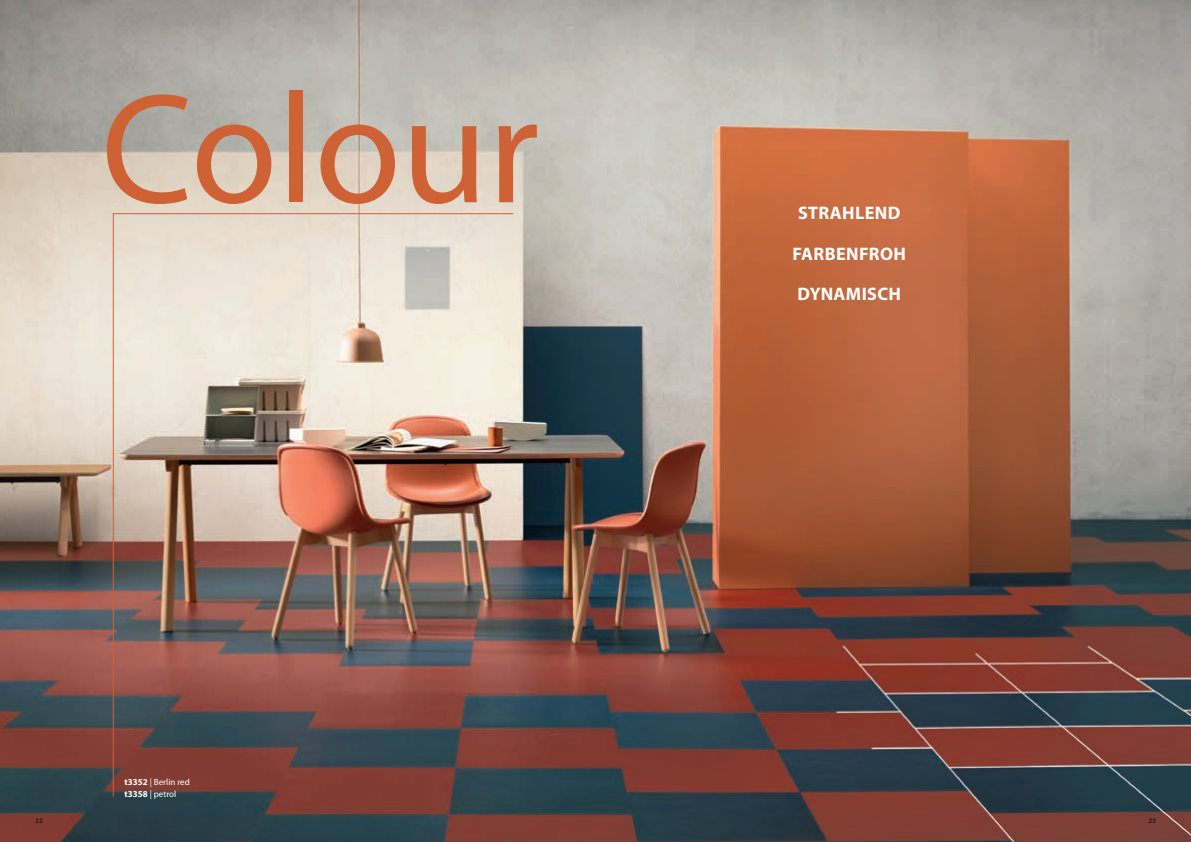
<style>
.page{position:relative;width:1191px;height:842px;background:#fff}
.page>*{position:absolute;margin:0;border:0;box-sizing:border-box;transform-origin:0 0}
.t1{font:157.4px "Myriad Pro";color:#cf6234}
.t2{font:700 18.2px "Myriad Pro";letter-spacing:.02em;color:#fff}
.t3{font:9px/12px "Myriad Pro";color:#fff}
.t4{font:700 7px "Myriad Pro";color:#231f20}
.s1{font-weight:700}
</style>
<div class="page">
<img style="left:0;top:0;width:1191px;height:842px">
<img style="left:112px;top:213px;width:402px;height:585px">
<h1 class="t1" style="left:101px;top:52px;width:439px">Colour</h1>
<p class="t3" style="left:125px;top:775px;width:67px"><span class="s1">t3352</span> | Berlin red <span class="s1">t3358</span> | petrol</p>
<p class="t2" style="left:798px;top:201px;width:104px">STRAHLEND</p>
<p class="t2" style="left:792px;top:242px;width:115px">FARBENFROH</p>
<p class="t2" style="left:797px;top:282px;width:105px">DYNAMISCH</p>
<p class="t4" style="left:35px;top:816px;width:9px">22</p>
<p class="t4" style="left:1148px;top:816px;width:9px">23</p>
</div>
